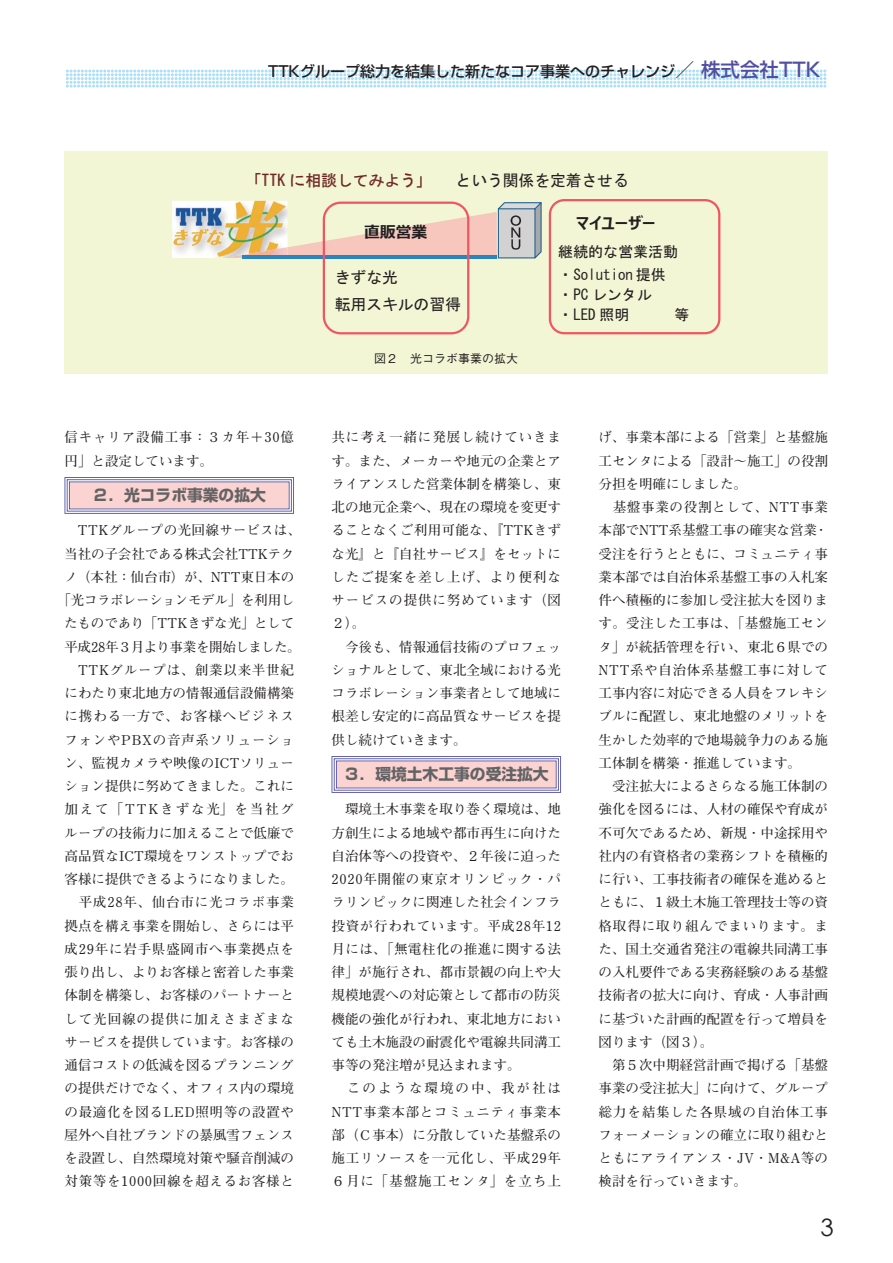
<style>
.page{position:relative;width:893px;height:1263px;background:#fff}
.page>*{position:absolute;margin:0;border:0;box-sizing:border-box;transform-origin:0 0}
.t1{font:24px "Century Gothic";color:#231f20}
.t2{font:15.9px/26.8px "MS Gothic";color:#231f20}
.t3{font:15.9px "MS Gothic";color:#6c2321}
.t4{font:700 15.9px "Meiryo UI";color:#231f20}
.t5{font:700 15.75px "Shin Go Pr 5";color:#636366}
.t6{font:500 15px "Shin Go Pr 5";color:#231f20}
.t7{font:15px/22.8px "MS Gothic";color:#231f20}
.t8{font:700 13.5px/23.2px "Futo Min A101 Pr 5";color:#231f20}
.t9{font:700 13.5px/23.2px "Futo Min A101 Pr 5";letter-spacing:.06em;color:#231f20}
.t10{font:500 12px "Gothic BBB Pr 5";color:#231f20}
.s1{font-size:19.5px}
.s2{font-size:19.5px;color:#504fa1}
</style>
<div class="page">
<svg style="left:66px;top:70px;width:760px;height:18px"></svg>
<div style="left:64px;top:152px;width:764px;height:222px;background:#f2f6d5"></div>
<svg style="left:64px;top:477px;width:230px;height:37px"></svg>
<svg style="left:332px;top:756px;width:229px;height:37px"></svg>
<img style="left:172px;top:201px;width:115px;height:57px">
<img style="left:225px;top:247px;width:62px;height:11px">
<hr style="left:243px;top:255px;width:254px;height:4px;background:#2984c0">
<svg style="left:256px;top:173px;width:29px;height:13px"></svg>
<svg style="left:291px;top:173px;width:131px;height:15px"></svg>
<svg style="left:287px;top:202px;width:255px;height:132px"></svg>
<svg style="left:549px;top:199px;width:171px;height:135px"></svg>
<p class="t6" style="left:268px;top:59px;width:554px">TTKグループ総力を結集した新たなコア事業へのチャレンジ<span class="s1">／</span><span class="s2">株式会社TTK</span></p>
<p class="t3" style="left:246px;top:172px;width:187px">「TTK に相談してみよう」</p>
<p class="t2" style="left:455px;top:167px;width:175px">という関係を定着させる</p>
<p class="t4" style="left:364px;top:221px;width:65px">直販営業</p>
<p class="t2" style="left:335px;top:264px;width:128px">きずな光<br>転用スキルの習得</p>
<p class="t4" style="left:576px;top:212px;width:81px">マイユーザー</p>
<p class="t7" style="left:558px;top:240px;width:122px">継続的な営業活動・Solution 提供</p>
<p class="t7" style="left:558px;top:284px;width:95px;line-height:20.1px">・PC レンタル・LED 照明</p>
<p class="t7" style="left:675px;top:303px;width:16px">等</p>
<p class="t9" style="left:64px;top:425px;width:231px">信キャリア設備工事：３カ年＋30億円」と設定しています。</p>
<p class="t5" style="left:93px;top:483px;width:175px">２．光コラボ事業の拡大</p>
<p class="t8" style="left:57px;top:518px;width:245px;text-align:center">　TTKグループの光回線サービスは、当社の子会社である株式会社TTKテクノ（本社：仙台市）が、NTT東日本の「光コラボレーションモデル」を利用したものであり「TTKきずな光」として平成28年３月より事業を開始しました。　TTKグループは、創業以来半世紀にわたり東北地方の情報通信設備構築に携わる一方で、お客様へビジネスフォンやPBXの音声系ソリューション、監視カメラや映像のICTソリューション提供に努めてきました。これに加えて「TTKきずな光」を当社グループの技術力に加えることで低廉で高品質なICT環境をワンストップでお客様に提供できるようになりました。　平成28年、仙台市に光コラボ事業拠点を構え事業を開始し、さらには平成29年に岩手県盛岡市へ事業拠点を張り出し、よりお客様と密着した事業体制を構築し、お客様のパートナーとして光回線の提供に加えさまざまなサービスを提供しています。お客様の通信コストの低減を図るプランニングの提供だけでなく、オフィス内の環境の最適化を図るLED照明等の設置や屋外へ自社ブランドの暴風雪フェンスを設置し、自然環境対策や騒音削減の対策等を1000回線を超えるお客様と</p>
<p class="t10" style="left:374px;top:349px;width:145px">図２　光コラボ事業の拡大</p>
<p class="t8" style="left:332px;top:424px;width:231px">共に考え一緒に発展し続けていきます。また、メーカーや地元の企業とアライアンスした営業体制を構築し、東北の地元企業へ、現在の環境を変更することなくご利用可能な、『TTKきずな光』と『自社サービス』をセットにしたご提案を差し上げ、より便利なサービスの提供に努めています（図<br>２）。<br>　今後も、情報通信技術のプロフェッショナルとして、東北全域における光コラボレーション事業者として地域に根差し安定的に高品質なサービスを提供し続けていきます。</p>
<p class="t5" style="left:344px;top:762px;width:206px">３．環境土木工事の受注拡大</p>
<p class="t8" style="left:332px;top:797px;width:231px">　環境土木事業を取り巻く環境は、地方創生による地域や都市再生に向けた自治体等への投資や、２年後に迫った<br>2020年開催の東京オリンピック・パラリンピックに関連した社会インフラ投資が行われています。平成28年12月には、「無電柱化の推進に関する法律」が施行され、都市景観の向上や大規模地震への対応策として都市の防災機能の強化が行われ、東北地方においても土木施設の耐震化や電線共同溝工事等の発注増が見込まれます。<br>　このような環境の中、我が社は<br>NTT事業本部とコミュニティ事業本部（Ｃ事本）に分散していた基盤系の施工リソースを一元化し、平成29年<br>６月に「基盤施工センタ」を立ち上</p>
<p class="t8" style="left:599px;top:424px;width:231px">げ、事業本部による「営業」と基盤施工センタによる「設計～施工」の役割分担を明確にしました。<br>　基盤事業の役割として、NTT事業本部でNTT系基盤工事の確実な営業・受注を行うとともに、コミュニティ事業本部では自治体系基盤工事の入札案件へ積極的に参加し受注拡大を図ります。受注した工事は、「基盤施工センタ」が統括管理を行い、東北６県での<br>NTT系や自治体系基盤工事に対して工事内容に対応できる人員をフレキシブルに配置し、東北地盤のメリットを生かした効率的で地場競争力のある施工体制を構築・推進しています。<br>　受注拡大によるさらなる施工体制の強化を図るには、人材の確保や育成が不可欠であるため、新規・中途採用や社内の有資格者の業務シフトを積極的に行い、工事技術者の確保を進めるとともに、１級土木施工管理技士等の資格取得に取り組んでまいります。また、国土交通省発注の電線共同溝工事の入札要件である実務経験のある基盤技術者の拡大に向け、育成・人事計画に基づいた計画的配置を行って増員を図ります（図３）。<br>　第５次中期経営計画で掲げる「基盤事業の受注拡大」に向けて、グループ総力を結集した各県域の自治体工事フォーメーションの確立に取り組むとともにアライアンス・JV・M&amp;A等の検討を行っていきます。</p>
<h1 class="t1" style="left:820px;top:1210px;width:15px">3</h1>
</div>
